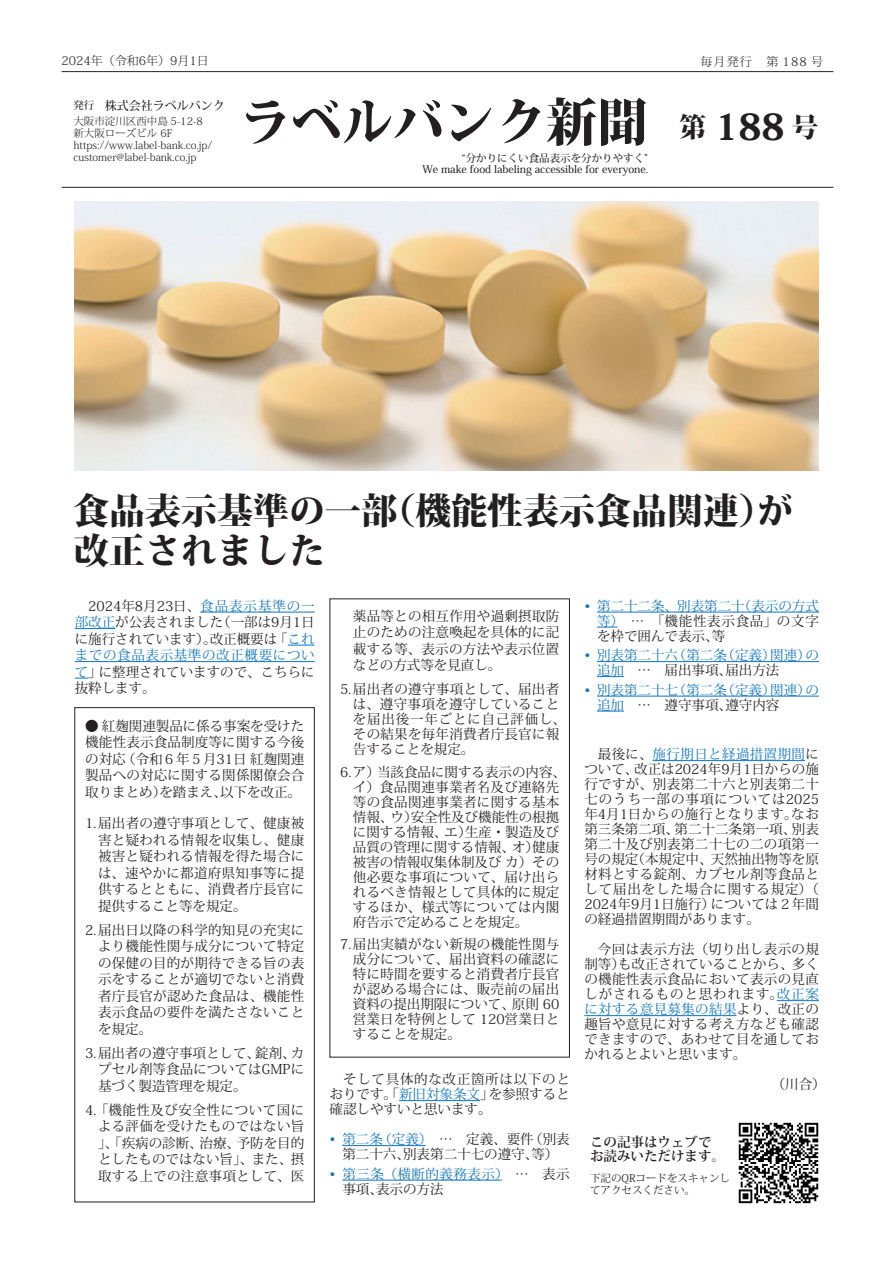
<style>
.page{position:relative;width:893px;height:1263px;background:#fff}
.page>*{position:absolute;margin:0;border:0;box-sizing:border-box;transform-origin:0 0}
.t1{font:800 51px "Koz Min Pro";color:#231f20}
.t2{font:800 36px/40.5px "Koz Min Pro";color:#231f20}
.t3{font:13.5px/15px "Koz Min Pro";letter-spacing:.015em;color:#231f20;text-align:justify}
.t4{font:13.5px/15px "Koz Min Pro";color:#1074bc}
.t5{font:13.5px/15px "Koz Min Pro";letter-spacing:.04em;color:#1074bc}
.t6{font:700 13.5px/13.5px "Koz Min Pro";color:#231f20}
.t7{font:300 12px "Koz Min Pro";color:#231f20}
.t8{font:500 12px "Koz Min Pro";color:#231f20}
.t9{font:300 10.5px/12px "Koz Min Pro";color:#231f20}
.t10{font:500 10.5px/10.5px "Koz Min Pro";color:#231f20;text-align:right}
.t11{font:10.5px/12px "Koz Min Pro";color:#231f20}
.s1{font-size:10.5px}
.s2{font-size:27px}
.s3{color:#1074bc}
.s4{font-family:"Koz Go Pr 6 N"}
.s5{color:#231f20}
</style>
<div class="page">
<hr style="left:62px;top:71px;width:771px;height:1px;background:#231f20">
<hr style="left:62px;top:187px;width:771px;height:1px;background:#231f20">
<hr style="left:200px;top:612px;width:115px;height:1px;background:#1074bc">
<hr style="left:75px;top:628px;width:40px;height:1px;background:#1074bc">
<svg style="left:288px;top:645px;width:27px;height:1px"></svg>
<hr style="left:75px;top:661px;width:240px;height:1px;background:#1074bc">
<svg style="left:75px;top:678px;width:13px;height:1px"></svg>
<hr style="left:399px;top:1100px;width:81px;height:1px;background:#1074bc">
<hr style="left:342px;top:1145px;width:84px;height:1px;background:#1074bc">
<hr style="left:342px;top:1180px;width:160px;height:1px;background:#1074bc">
<hr style="left:597px;top:612px;width:222px;height:1px;background:#1074bc">
<svg style="left:597px;top:627px;width:20px;height:1px"></svg>
<hr style="left:597px;top:661px;width:222px;height:1px;background:#1074bc">
<svg style="left:597px;top:676px;width:27px;height:1px"></svg>
<hr style="left:597px;top:696px;width:222px;height:1px;background:#1074bc">
<svg style="left:597px;top:711px;width:27px;height:1px"></svg>
<hr style="left:653px;top:760px;width:152px;height:1px;background:#1074bc">
<hr style="left:777px;top:1000px;width:42px;height:1px;background:#1074bc">
<hr style="left:584px;top:1015px;width:152px;height:1px;background:#1074bc">
<div style="left:74px;top:707px;width:241px;height:495px;border:1px solid #231f20"></div>
<div style="left:329px;top:598px;width:241px;height:459px;border:1px solid #231f20"></div>
<img style="left:75px;top:202px;width:743px;height:268px">
<img style="left:738px;top:1122px;width:81px;height:82px">
<p class="t7" style="left:62px;top:52px;width:149px">2024年（令和6年）9月1日</p>
<p class="t7" style="left:700px;top:53px;width:124px">毎月発行　第 188 号</p>
<h1 class="t1" style="left:240px;top:84px;width:409px">ラベルバンク新聞</h1>
<p class="t8" style="left:73px;top:97px;width:153px"><span class="s1">発行　</span>株式会社ラベルバンク</p>
<p class="t9" style="left:73px;top:115px;width:140px">大阪市淀川区西中島 5-12-8新大阪ローズビル 6F https://www.label-bank.co.jp/ customer@label-bank.co.jp</p>
<h2 class="t2" style="left:679px;top:105px;width:140px"><span class="s2">第</span> 188 <span class="s2">号</span></h2>
<p class="t10" style="left:423px;top:153px;width:227px">“分かりにくい食品表示を分かりやすく”<br>We make food labeling accessible for everyone.</p>
<h2 class="t2" style="left:73px;top:488px;width:721px">食品表示基準の一部（機能性表示食品関連）が改正されました</h2>
<p class="t3" style="left:75px;top:597px;width:241px;line-height:16.5px">　2024年8月23日、<span class="s3">食品表示基準の一部改正</span>が公表されました（一部は9月1日に施行されています）。改正概要は「<span class="s3">これまでの食品表示基準の改正概要について</span>」に整理されていますので、こちらに抜粋します。</p>
<p class="t3" style="left:85px;top:717px;width:221px;line-height:16.5px"><span class="s4">●</span> 紅麹関連製品に係る事案を受けた機能性表示食品制度等に関する今後の対応（令和６年５月31日 紅麹関連製品への対応に関する関係閣僚会合取りまとめ）を踏まえ、以下を改正。</p>
<p class="t3" style="left:98px;top:814px;width:208px;line-height:16.5px;text-indent:-13px">1.届出者の遵守事項として、健康被害と疑われる情報を収集し、健康被害と疑われる情報を得た場合には、速やかに都道府県知事等に提供するとともに、消費者庁長官に提供すること等を規定。</p>
<p class="t3" style="left:98px;top:921px;width:208px;line-height:16.5px;text-indent:-13px">2.届出日以降の科学的知見の充実により機能性関与成分について特定の保健の目的が期待できる旨の表示をすることが適切でないと消費者庁長官が認めた食品は、機能性表示食品の要件を満たさないことを規定。</p>
<p class="t3" style="left:98px;top:1044px;width:208px;line-height:16.5px;text-indent:-13px">3.届出者の遵守事項として、錠剤、カプセル剤等食品についてはGMPに基づく製造管理を規定。</p>
<p class="t3" style="left:98px;top:1101px;width:208px;line-height:16.5px;text-indent:-13px">4. 「機能性及び安全性について国による評価を受けたものではない旨」、「疾病の診断、治療、予防を目的としたものではない旨」、また、摂取する上での注意事項として、医</p>
<p class="t3" style="left:353px;top:607px;width:208px;line-height:16.5px">薬品等との相互作用や過剰摂取防止のための注意喚起を具体的に記載する等、表示の方法や表示位置などの方式等を見直し。</p>
<p class="t3" style="left:353px;top:681px;width:215px;text-align:left;text-indent:-13px">5.届出者の遵守事項として、届出者は、遵守事項を遵守していることを届出後一年ごとに自己評価し、その結果を毎年消費者庁長官に報告することを規定。</p>
<p class="t3" style="left:353px;top:764px;width:215px;text-align:left;text-indent:-13px">6.ア）当該食品に関する表示の内容、イ）食品関連事業者名及び連絡先等の食品関連事業者に関する基本情報、ウ）安全性及び機能性の根拠に関する情報、エ）生産・製造及び品質の管理に関する情報、オ）健康被害の情報収集体制及び カ）その他必要な事項について、届け出られるべき情報として具体的に規定するほか、様式等については内閣府告示で定めることを規定。</p>
<p class="t3" style="left:353px;top:936px;width:208px;text-indent:-13px">7.届出実績がない新規の機能性関与成分について、届出資料の確認に特に時間を要すると消費者庁長官が認める場合には、販売前の届出資料の提出期限について、原則 60営業日を特例として 120営業日とすることを規定。</p>
<p class="t3" style="left:330px;top:1071px;width:242px">　そして具体的な改正箇所は以下のとおりです。「<span class="s3">新旧対象条文</span>」を参照すると確認しやすいと思います。</p>
<p class="t3" style="left:330px;top:1131px;width:242px;text-align:center"><span class="s3">• 第二条（定義）</span>　…　定義、要件（別表第二十六、別表第二十七の遵守、等）</p>
<p class="t5" style="left:342px;top:1166px;width:229px;text-indent:-13px">• 第三条（横断的義務表示）<span class="s5">　…　表示事項、表示の方法</span></p>
<p class="t3" style="left:597px;top:598px;width:223px;text-indent:-13px"><span class="s3">• 第二十二条、別表第二十（表示の方式等）</span>　…　「機能性表示食品」の文字を枠で囲んで表示、等</p>
<p class="t4" style="left:597px;top:647px;width:223px;text-indent:-13px">• 別表第二十六（第二条（定義）関連）の追加<span class="s5">　…　届出事項、届出方法</span></p>
<p class="t4" style="left:597px;top:682px;width:223px;text-indent:-13px">• 別表第二十七（第二条（定義）関連）の追加<span class="s5">　…　遵守事項、遵守内容</span></p>
<p class="t3" style="left:584px;top:746px;width:236px">　最後に、<span class="s3">施行期日と経過措置期間</span>について、改正は2024年9月1日からの施行ですが、別表第二十六と別表第二十七のうち一部の事項については2025年4月1日からの施行となります。なお第三条第二項、第二十二条第一項、別表第二十及び別表第二十七の二の項第一号の規定（本規定中、天然抽出物等を原材料とする錠剤、カプセル剤等食品として届出をした場合に関する規定）（2024年9月1日施行）については２年間の経過措置期間があります。</p>
<p class="t3" style="left:584px;top:941px;width:236px">　今回は表示方法（切り出し表示の規制等）も改正されていることから、多くの機能性表示食品において表示の見直しがされるものと思われます。<span class="s3">改正案に対する意見募集の結果</span>より、改正の趣旨や意見に対する考え方なども確認できますので、あわせて目を通しておかれるとよいと思います。</p>
<p class="t3" style="left:772px;top:1076px;width:55px">（川合）</p>
<p class="t6" style="left:590px;top:1135px;width:136px">この記事はウェブでお読みいただけます。</p>
<p class="t11" style="left:590px;top:1172px;width:142px">下記のQRコードをスキャンしてアクセスください。</p>
</div>
